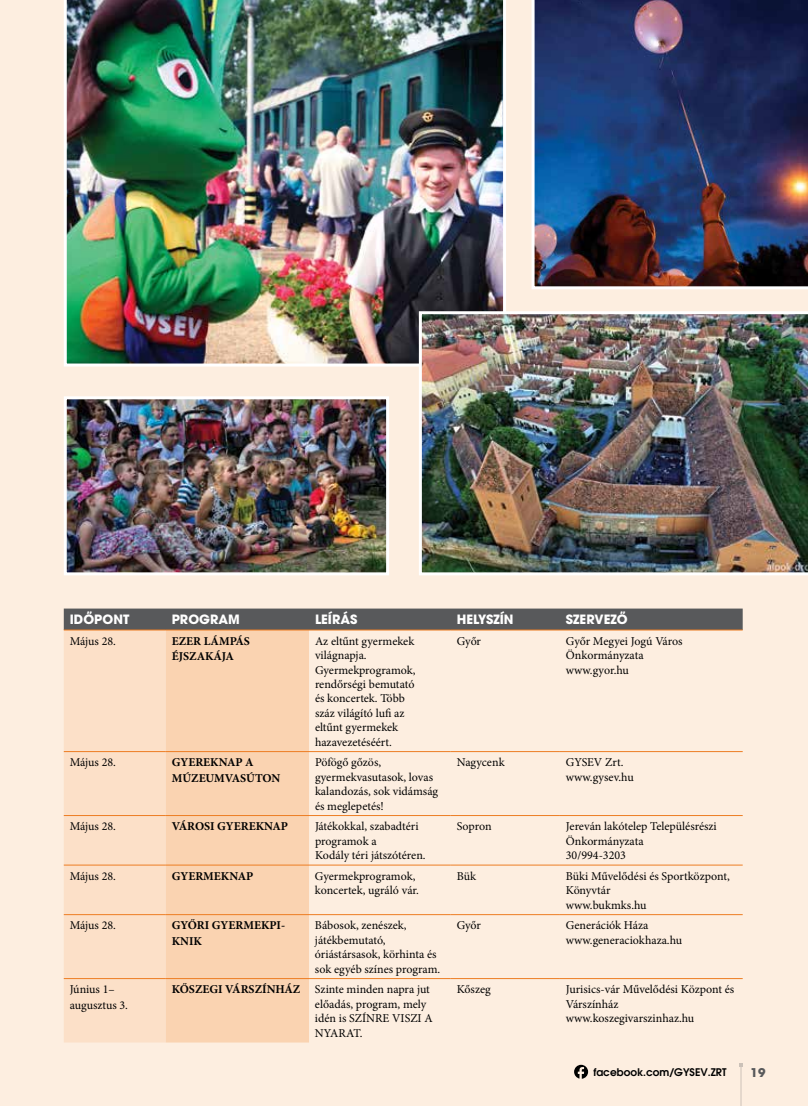
<style>
.page{position:relative;width:808px;height:1106px;background:#fdeee0}
.page>*{position:absolute;margin:0;border:0;box-sizing:border-box;transform-origin:0 0}
.t1{font:700 12.75px "ITC Avant Garde Pro";color:#fff}
.t2{font:12px/14.4px "Minion Pro";color:#000}
.t3{font:700 12px/15.8px "Minion Pro";color:#000}
.t4{font:700 12px "ITC Avant Garde Pro";color:#58595b}
.t5{font:600 10.5px "ITC Avant Garde Pro";color:#000}
.s1{font-weight:700}
</style>
<div class="page">
<hr style="left:741px;top:1064px;width:1px;height:42px;background:#58595b">
<div style="left:64px;top:608px;width:679px;height:21px;background:#58595b"></div>
<div style="left:64px;top:630px;width:102px;height:412px;background:#fce0c8"></div>
<div style="left:166px;top:630px;width:143px;height:412px;background:#fad3b1"></div>
<hr style="left:64px;top:629px;width:102px;height:1px;background:#ed7d23">
<hr style="left:166px;top:629px;width:143px;height:1px;background:#ed7d23">
<hr style="left:309px;top:629px;width:142px;height:1px;background:#ed7d23">
<hr style="left:451px;top:629px;width:109px;height:1px;background:#ed7d23">
<hr style="left:560px;top:629px;width:183px;height:1px;background:#ed7d23">
<hr style="left:64px;top:751px;width:102px;height:1px;background:#ed7d23">
<hr style="left:166px;top:751px;width:143px;height:1px;background:#ed7d23">
<hr style="left:309px;top:751px;width:142px;height:1px;background:#ed7d23">
<hr style="left:451px;top:751px;width:109px;height:1px;background:#ed7d23">
<hr style="left:560px;top:751px;width:183px;height:1px;background:#ed7d23">
<hr style="left:64px;top:815px;width:102px;height:1px;background:#ed7d23">
<hr style="left:166px;top:815px;width:143px;height:1px;background:#ed7d23">
<hr style="left:309px;top:815px;width:142px;height:1px;background:#ed7d23">
<hr style="left:451px;top:815px;width:109px;height:1px;background:#ed7d23">
<hr style="left:560px;top:815px;width:183px;height:1px;background:#ed7d23">
<hr style="left:64px;top:864px;width:102px;height:1px;background:#ed7d23">
<hr style="left:166px;top:864px;width:143px;height:1px;background:#ed7d23">
<hr style="left:309px;top:864px;width:142px;height:1px;background:#ed7d23">
<hr style="left:451px;top:864px;width:109px;height:1px;background:#ed7d23">
<hr style="left:560px;top:864px;width:183px;height:1px;background:#ed7d23">
<hr style="left:64px;top:914px;width:102px;height:1px;background:#ed7d23">
<hr style="left:166px;top:914px;width:143px;height:1px;background:#ed7d23">
<hr style="left:309px;top:914px;width:142px;height:1px;background:#ed7d23">
<hr style="left:451px;top:914px;width:109px;height:1px;background:#ed7d23">
<hr style="left:560px;top:914px;width:183px;height:1px;background:#ed7d23">
<hr style="left:64px;top:978px;width:102px;height:1px;background:#ed7d23">
<hr style="left:166px;top:978px;width:143px;height:1px;background:#ed7d23">
<hr style="left:309px;top:978px;width:142px;height:1px;background:#ed7d23">
<hr style="left:451px;top:978px;width:109px;height:1px;background:#ed7d23">
<hr style="left:560px;top:978px;width:183px;height:1px;background:#ed7d23">
<img style="left:64px;top:0;width:442px;height:366px">
<img style="left:419px;top:311px;width:389px;height:264px">
<img style="left:68px;top:400px;width:317px;height:171px">
<div style="left:64px;top:396px;width:325px;height:179px;border:3px solid #fff"></div>
<img style="left:531px;top:0;width:277px;height:289px">
<svg style="left:574px;top:1064px;width:14px;height:14px"></svg>
<p class="t1" style="left:70px;top:611px;width:61px">IDŐPONT</p>
<p class="t1" style="left:172px;top:611px;width:69px">PROGRAM</p>
<p class="t1" style="left:315px;top:611px;width:44px">LEÍRÁS</p>
<p class="t1" style="left:457px;top:611px;width:57px">HELYSZÍN</p>
<p class="t1" style="left:566px;top:611px;width:62px">SZERVEZŐ</p>
<p class="t2" style="left:70px;top:633px;width:48px">Május 28.</p>
<p class="t3" style="left:172px;top:633px;width:80px">EZER LÁMPÁS<br>ÉJSZAKÁJA</p>
<p class="t2" style="left:315px;top:633px;width:102px">Az eltűnt gyermekek világnapja.<br>Gyermekprogramok, rendőrségi bemutató és koncertek. Több száz világító lufi az eltűnt gyermekek hazavezetéséért.</p>
<p class="t2" style="left:457px;top:633px;width:26px">Győr</p>
<p class="t2" style="left:566px;top:633px;width:118px">Győr Megyei Jogú Város<br>Önkormányzata www.gyor.hu</p>
<p class="t2" style="left:70px;top:755px;width:48px">Május 28.</p>
<p class="t3" style="left:172px;top:754px;width:110px">GYEREKNAP A<br>MÚZEUMVASÚTON</p>
<p class="t2" style="left:315px;top:755px;width:125px">Pöfögő gőzös, gyermekvasutasok, lovas kalandozás, sok vidámság és meglepetés!</p>
<p class="t2" style="left:457px;top:755px;width:49px">Nagycenk</p>
<p class="t2" style="left:566px;top:755px;width:69px">GYSEV Zrt. www.gysev.hu</p>
<p class="t2" style="left:70px;top:819px;width:48px">Május 28.</p>
<p class="t3" style="left:172px;top:818px;width:118px">VÁROSI GYEREKNAP</p>
<p class="t2" style="left:315px;top:819px;width:112px">Játékokkal, szabadtéri programok a<br>Kodály téri játszótéren.</p>
<p class="t2" style="left:457px;top:819px;width:36px">Sopron</p>
<p class="t2" style="left:566px;top:819px;width:152px">Jereván lakótelep Településrészi<br>Önkormányzata<br>30/994-3203</p>
<p class="t2" style="left:70px;top:868px;width:48px">Május 28.</p>
<p class="t3" style="left:172px;top:868px;width:83px">GYERMEKNAP</p>
<p class="t2" style="left:315px;top:868px;width:105px">Gyermekprogramok, koncertek, ugráló vár.</p>
<p class="t2" style="left:457px;top:868px;width:21px">Bük</p>
<p class="t2" style="left:566px;top:868px;width:165px">Büki Művelődési és Sportközpont,<br>Könyvtár<br>www.bukmks.hu</p>
<p class="t2" style="left:70px;top:918px;width:48px">Május 28.</p>
<p class="t3" style="left:172px;top:917px;width:115px">GYŐRI GYERMEKPI-<br>KNIK</p>
<p class="t2" style="left:315px;top:918px;width:127px">Bábosok, zenészek, játékbemutató, óriástársasok, körhinta és sok egyéb színes program.</p>
<p class="t2" style="left:457px;top:918px;width:26px">Győr</p>
<p class="t2" style="left:566px;top:918px;width:118px">Generációk Háza www.generaciokhaza.hu</p>
<p class="t2" style="left:70px;top:981px;width:60px;line-height:15.8px">Június 1– augusztus 3.</p>
<p class="t2" style="left:315px;top:982px;width:119px;text-indent:-143px"><span class="s1">KŐSZEGI VÁRSZÍNHÁZ</span> Szinte minden napra jut előadás, program, mely idén is SZÍNRE VISZI A<br>NYARAT.</p>
<p class="t2" style="left:457px;top:982px;width:36px">Kőszeg</p>
<p class="t2" style="left:566px;top:982px;width:170px">Jurisics-vár Művelődési Központ és<br>Várszínház www.koszegivarszinhaz.hu</p>
<p class="t5" style="left:593px;top:1064px;width:135px">facebook.com/GYSEV.ZRT</p>
<p class="t4" style="left:751px;top:1064px;width:16px">19</p>
</div>
